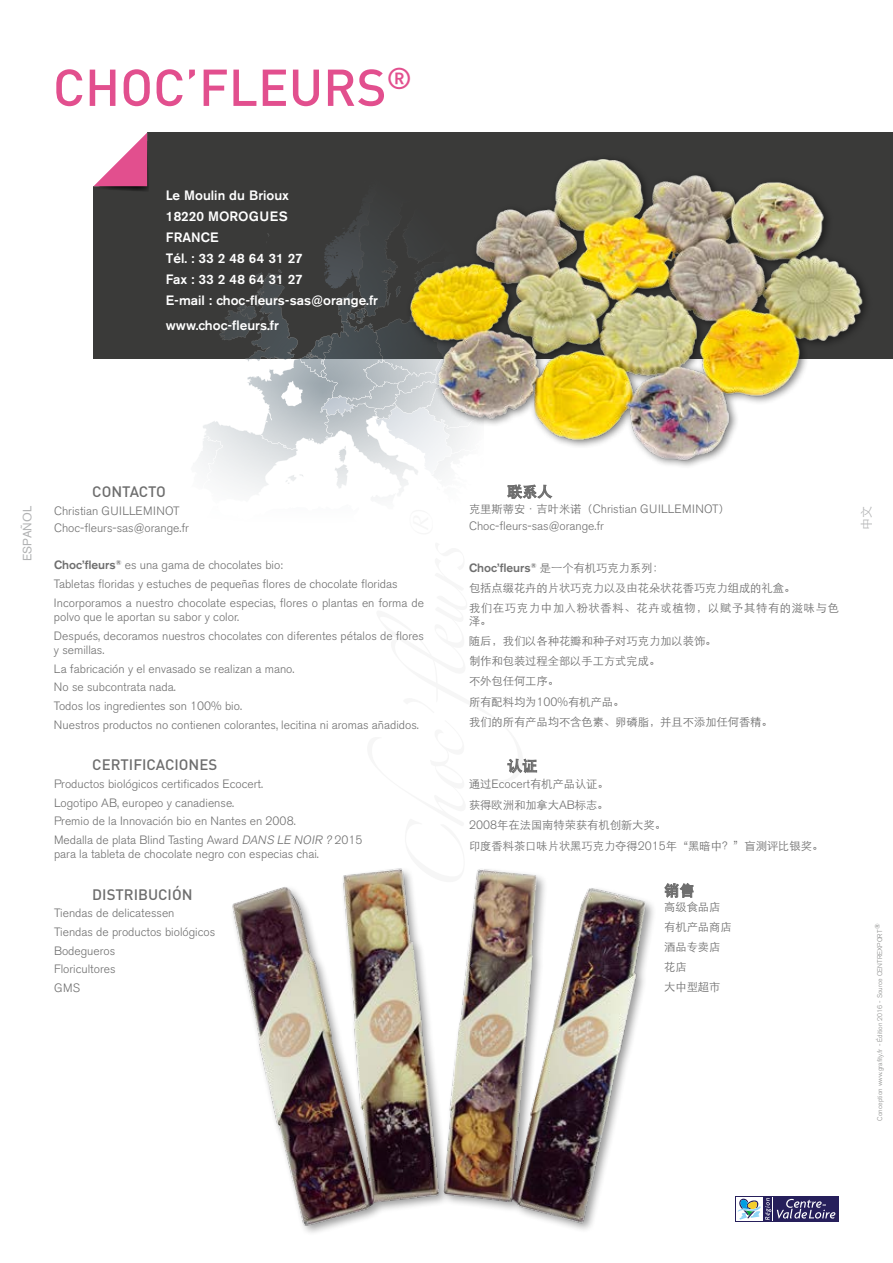
<style>
.page{position:relative;width:893px;height:1263px;background:#fff}
.page>*{position:absolute;margin:0;border:0;box-sizing:border-box;transform-origin:0 0}
.t1{font:500 51px "DIN";color:#e24f8e}
.t2{font:500 15px "DIN";color:#6e6e6e}
.t3{font:500 15px "ST Heiti SC";color:#6e6e6e}
.t4{font:500 13.5px/21px "Akzidenz Grotesk BE";color:#fff}
.t5{font:300 12px/18.6px "Akzidenz Grotesk BE";color:#6e6e6e}
.t6{font:500 12px "Akzidenz Grotesk BE";color:#6e6e6e}
.t7{font:12px "Akzidenz Grotesk BE";color:#b1b2b3}
.t8{font:300 12px "ST Heiti SC";color:#b1b2b3}
.t9{font:300 11.25px/20px "ST Heiti SC";color:#6e6e6e}
.t10{font:300 6.75px "Akzidenz Grotesk BE";color:#868786}
.s1{font-family:"ST Heiti SC";font-size:11.25px}
.s2{font-family:"ST Heiti SC";font-weight:300;font-size:11.25px}
.s3{font-family:"Akzidenz Grotesk BE";font-size:12px}
.s4{font-weight:500}
.s5{font-style:italic}
</style>
<div class="page">
<div style="left:94px;top:133px;width:799px;height:226px;background:#3a3a39"></div>
<svg style="left:93px;top:132px;width:56px;height:60px;background:#d899b4"></svg>
<svg style="left:198px;top:212px;width:210px;height:285px"></svg>
<div style="left:735px;top:1196px;width:104px;height:26px;background:#261f5b"></div>
<div style="left:736px;top:1197px;width:27px;height:24px;background:#fff"></div>
<svg style="left:737px;top:1197px;width:98px;height:24px"></svg>
<img style="left:401px;top:159px;width:465px;height:323px">
<img style="left:232px;top:868px;width:422px;height:363px">
<svg style="left:507px;top:484px;width:45px;height:15px"></svg>
<svg style="left:508px;top:758px;width:29px;height:15px"></svg>
<svg style="left:664px;top:883px;width:29px;height:15px"></svg>
<h1 class="t1" style="left:53px;top:55px;width:361px">CHOC’FLEURS<sup>®</sup></h1>
<p class="t4" style="left:166px;top:185px;width:214px">Le Moulin du Brioux<br>18220 MOROGUES<br>FRANCE<br>Tél. : 33 2 48 64 31 27<br>Fax : 33 2 48 64 31 27<br>E-mail : choc-fleurs-sas@orange.fr</p>
<p class="t4" style="left:166px;top:315px;width:115px">www.choc-fleurs.fr</p>
<p class="t3" style="left:507px;top:483px;width:46px">联系人</p>
<p class="t5" style="left:469px;top:501px;width:262px;line-height:16.5px"><span class="s1">克里斯蒂安·吉叶米诺（</span>Christian GUILLEMINOT<span class="s1">）<br></span>Choc-fleurs-sas@orange.fr</p>
<p class="t6" style="left:469px;top:560px;width:196px">Choc’fleurs<sup>®</sup> <span class="s2">是一个有机巧克力系列：</span></p>
<p class="t9" style="left:469px;top:577px;width:372px">包括点缀花卉的片状巧克力以及由花朵状花香巧克力组成的礼盒。<br>我们在巧克力中加入粉状香料、花卉或植物，以赋予其特有的滋味与色</p>
<p class="t9" style="left:469px;top:610px;width:305px">泽。<br>随后，我们以各种花瓣和种子对巧克力加以装饰。<br>制作和包装过程全部以手工方式完成。<br>不外包任何工序。<br>所有配料均为<span class="s3">100%</span>有机产品。<br>我们的所有产品均不含色素、卵磷脂，并且不添加任何香精。</p>
<p class="t3" style="left:507px;top:758px;width:31px">认证</p>
<p class="t9" style="left:469px;top:772px;width:356px;line-height:20.9px">通过<span class="s3">Ecocert</span>有机产品认证。<br>获得欧洲和加拿大<span class="s3">AB</span>标志。<br><span class="s3">2008</span>年在法国南特荣获有机创新大奖。<br>印度香料茶口味片状黑巧克力夺得<span class="s3">2015</span>年“黑暗中？”盲测评比银奖。</p>
<p class="t3" style="left:664px;top:882px;width:31px">销售</p>
<p class="t9" style="left:664px;top:896px;width:69px">高级食品店有机产品商店酒品专卖店花店<br>大中型超市</p>
<p class="t2" style="left:92px;top:482px;width:75px">CONTACTO</p>
<p class="t5" style="left:54px;top:503px;width:137px;line-height:16.5px">Christian GUILLEMINOT<br>Choc-fleurs-sas@orange.fr</p>
<p class="t5" style="left:54px;top:556px;width:371px"><span class="s4">Choc’fleurs</span><sup>®</sup> es una gama de chocolates bio:<br>Tabletas floridas y estuches de pequeñas flores de chocolate floridas<br>Incorporamos a nuestro chocolate especias, flores o plantas en forma de</p>
<p class="t5" style="left:54px;top:608px;width:371px">polvo que le aportan su sabor y color.<br>Después, decoramos nuestros chocolates con diferentes pétalos de flores</p>
<p class="t5" style="left:54px;top:641px;width:366px">y semillas.<br>La fabricación y el envasado se realizan a mano.<br>No se subcontrata nada.<br>Todos los ingredientes son 100% bio.<br>Nuestros productos no contienen colorantes, lecitina ni aromas añadidos.</p>
<p class="t2" style="left:92px;top:755px;width:127px">CERTIFICACIONES</p>
<p class="t5" style="left:54px;top:775px;width:310px">Productos biológicos certificados Ecocert.<br>Logotipo AB, europeo y canadiense.<br>Premio de la Innovación bio en Nantes en 2008.<br>Medalla de plata Blind Tasting Award <span class="s5">DANS LE NOIR?</span> 2015</p>
<p class="t5" style="left:54px;top:845px;width:266px">para la tableta de chocolate negro con especias chai.</p>
<p class="t2" style="left:92px;top:885px;width:102px">DISTRIBUCIÓN</p>
<p class="t5" style="left:54px;top:904px;width:163px">Tiendas de delicatessen<br>Tiendas de productos biológicos<br>Bodegueros<br>Floricultores<br>GMS</p>
<p class="t7" style="left:20px;top:561px;width:56px;rotate:-90deg">ESPAÑOL</p>
<p class="t8" style="left:856px;top:530px;width:25px;rotate:-90deg">中文</p>
<p class="t10" style="left:874px;top:929px;width:7px;rotate:-90deg">®</p>
<p class="t10" style="left:876px;top:1121px;width:193px;rotate:-90deg">Conception www.grafity.fr - Édition 2016 - Source CENTREXPORT</p>
</div>
